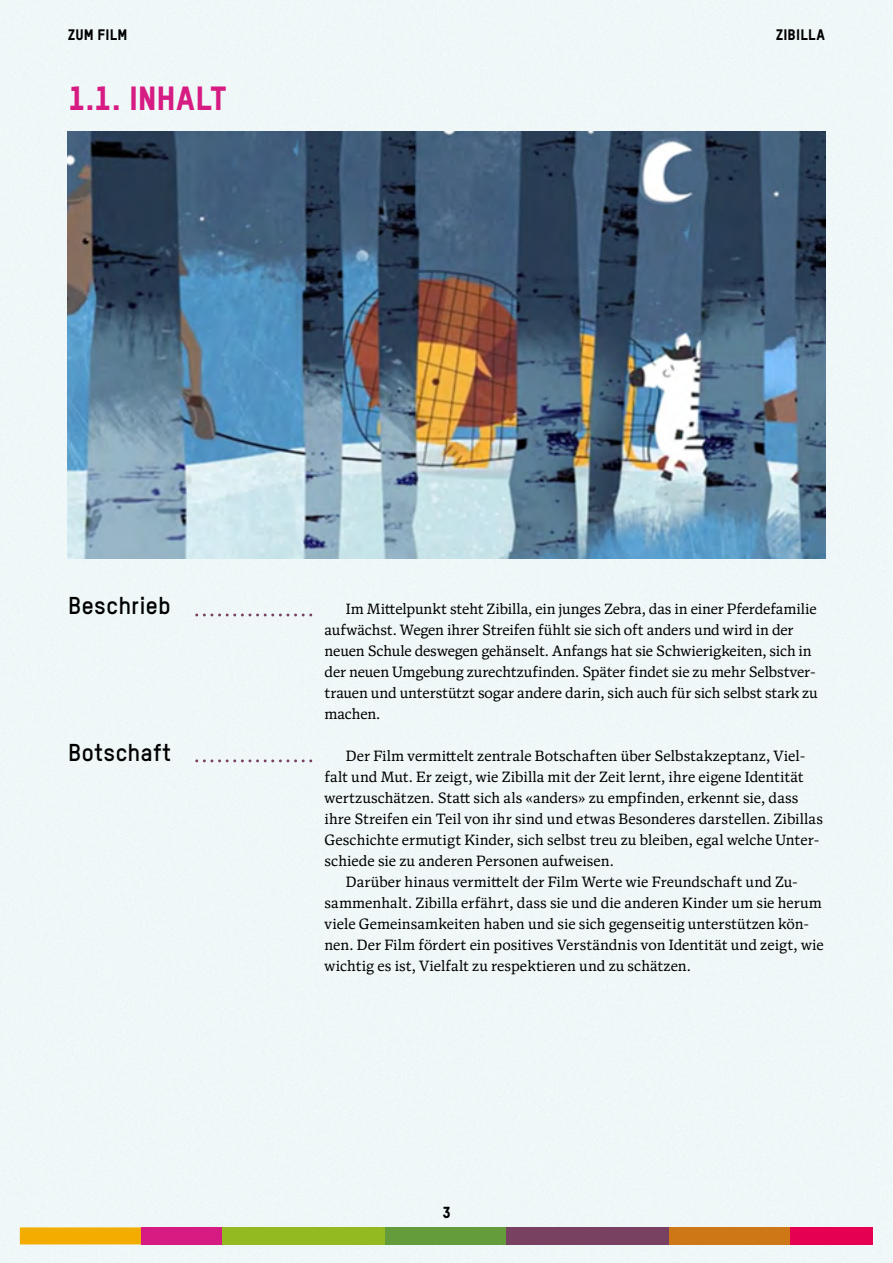
<style>
.page{position:relative;width:893px;height:1263px;background:#eff7f7}
.page>*{position:absolute;margin:0;border:0;box-sizing:border-box;transform-origin:0 0}
.t1{font:33px "TSTARPRO Headline";letter-spacing:-.01em;color:#d61b83}
.t2{font:700 24px "TSTARPRO";letter-spacing:.005em;color:#000}
.t3{font:15.75px "TSTARPRO Headline";color:#000}
.t4{font:15px/21px "Antonia Variable";color:#000}
.t5{font:15px "TSTARPRO Headline";letter-spacing:.02em;color:#000}
</style>
<div class="page">
<div style="left:20px;top:1227px;width:121px;height:17px;background:#f2ad00"></div>
<div style="left:141px;top:1227px;width:82px;height:17px;background:#d61b83"></div>
<div style="left:223px;top:1227px;width:162px;height:17px;background:#93bb21"></div>
<div style="left:385px;top:1227px;width:122px;height:17px;background:#649b3b"></div>
<div style="left:507px;top:1227px;width:162px;height:17px;background:#784161"></div>
<div style="left:669px;top:1227px;width:122px;height:17px;background:#ce7717"></div>
<div style="left:791px;top:1227px;width:82px;height:17px;background:#e50051"></div>
<svg style="left:204px;top:613px;width:108px;height:3px"></svg>
<svg style="left:204px;top:759px;width:108px;height:3px"></svg>
<img style="left:67px;top:132px;width:759px;height:427px">
<p class="t5" style="left:68px;top:25px;width:61px">ZUM FILM</p>
<p class="t5" style="left:776px;top:25px;width:50px">ZIBILLA</p>
<h1 class="t1" style="left:68px;top:78px;width:160px">1.1. INHALT</h1>
<h2 class="t2" style="left:68px;top:590px;width:104px">Beschrieb</h2>
<h2 class="t2" style="left:68px;top:737px;width:105px">Botschaft</h2>
<p class="t4" style="left:325px;top:599px;width:495px;text-indent:21px">Im Mittelpunkt steht Zibilla, ein junges Zebra, das in einer Pferdefamilie aufwächst. Wegen ihrer Streifen fühlt sie sich oft anders und wird in der neuen Schule deswegen gehänselt. Anfangs hat sie Schwierigkeiten, sich in der neuen Umgebung zurechtzufinden. Später findet sie zu mehr Selbstver&shy;trauen und unterstützt sogar andere darin, sich auch für sich selbst stark zu machen.</p>
<p class="t4" style="left:346px;top:746px;width:461px">Der Film vermittelt zentrale Botschaften über Selbstakzeptanz, Viel-</p>
<p class="t4" style="left:325px;top:767px;width:480px">falt und Mut. Er zeigt, wie Zibilla mit der Zeit lernt, ihre eigene Identität</p>
<p class="t4" style="left:325px;top:788px;width:475px">wertzuschätzen. Statt sich als «anders» zu empfinden, erkennt sie, dass</p>
<p class="t4" style="left:325px;top:809px;width:500px">ihre Streifen ein Teil von ihr sind und etwas Besonderes darstellen. Zibillas</p>
<p class="t4" style="left:325px;top:830px;width:496px">Geschichte ermutigt Kinder, sich selbst treu zu bleiben, egal welche Unter-</p>
<p class="t4" style="left:325px;top:851px;width:291px">schiede sie zu anderen Personen aufweisen.</p>
<p class="t4" style="left:346px;top:872px;width:453px">Darüber hinaus vermittelt der Film Werte wie Freundschaft und Zu-</p>
<p class="t4" style="left:325px;top:893px;width:499px">sammenhalt. Zibilla erfährt, dass sie und die anderen Kinder um sie herum</p>
<p class="t4" style="left:325px;top:914px;width:486px">viele Gemeinsamkeiten haben und sie sich gegenseitig unterstützen kön-</p>
<p class="t4" style="left:325px;top:935px;width:501px">nen. Der Film fördert ein positives Verständnis von Identität und zeigt, wie</p>
<p class="t4" style="left:325px;top:956px;width:368px">wichtig es ist, Vielfalt zu respektieren und zu schätzen.</p>
<p class="t3" style="left:442px;top:1202px;width:10px">3</p>
</div>
